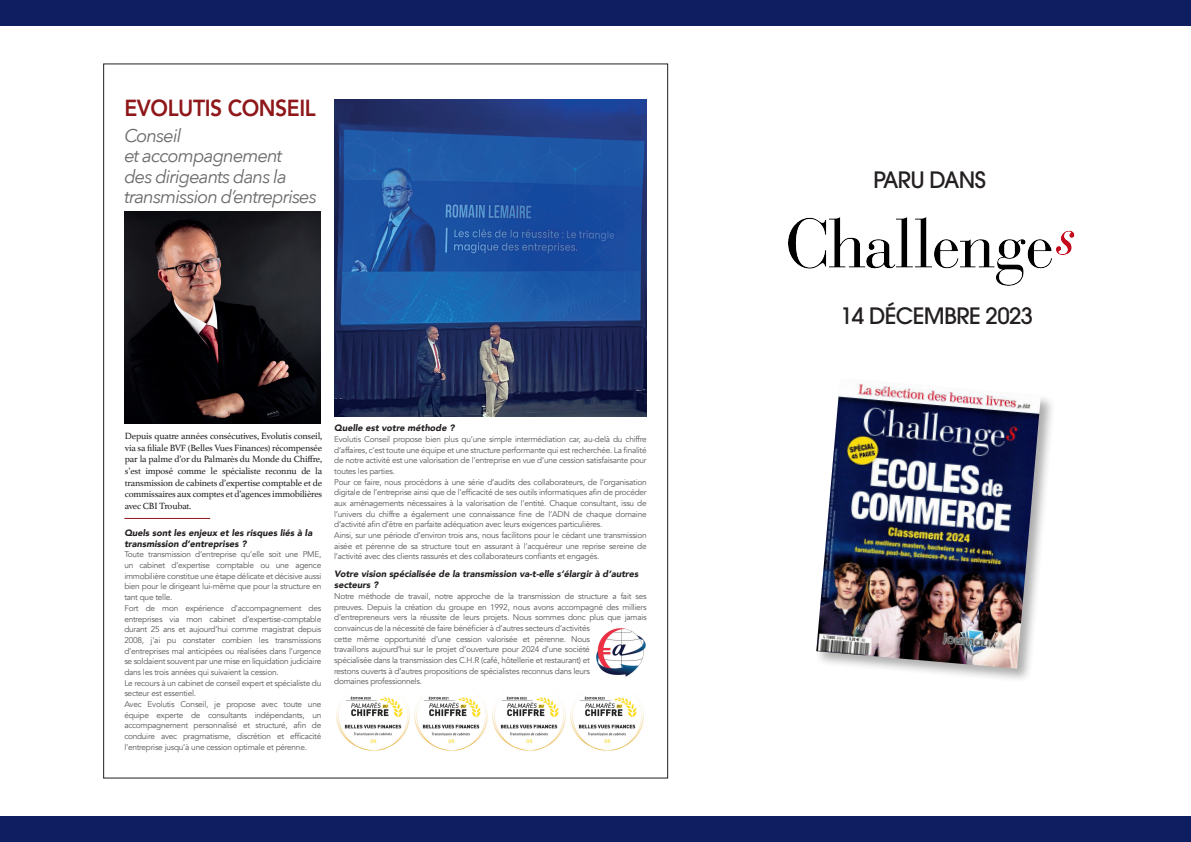
<style>
.page{position:relative;width:1191px;height:842px;background:#fff}
.page>*{position:absolute;margin:0;border:0;box-sizing:border-box;transform-origin:0 0}
.t1{font:800 23.2px "Avenir";letter-spacing:-.02em;color:#8e171a;scale:.91 1}
.t2{font:500 22.4px "Avant Garde";letter-spacing:-.03em;color:#231f20}
.t3{font:italic 18.4px/20.4px "Avenir Next";letter-spacing:-.05em;color:#6b6b6e}
.t4{font:9.5px/11.6px "Athelas";letter-spacing:-.02em;color:#231f20;text-align:justify}
.t5{font:italic 900 9.2px/10.7px "Avenir";color:#231f20}
.t6{font:8.3px/10.7px "Avenir";letter-spacing:-.03em;color:#57585a}
</style>
<div class="page">
<div style="left:0;top:0;width:1191px;height:26px;background:#0f1e61"></div>
<div style="left:0;top:816px;width:1191px;height:26px;background:#0f1e61"></div>
<img style="left:788px;top:217px;width:287px;height:69px">
<div style="left:814px;top:377px;width:241px;height:307px;background:#231f20;opacity:.37"></div>
<img style="left:816px;top:379px;width:224px;height:290px">
<hr style="left:124px;top:518px;width:86px;height:1px;background:#8e171a">
<img style="left:334px;top:99px;width:313px;height:317px">
<img style="left:124px;top:212px;width:197px;height:211px">
<img style="left:336px;top:696px;width:308px;height:55px">
<img style="left:596px;top:628px;width:50px;height:49px">
<p class="t1" style="left:124px;top:90px;width:212px">EVOLUTIS CONSEIL</p>
<p class="t3" style="left:124px;top:124px;width:194px">Conseil<br>et accompagnement<br>des dirigeants dans la transmission d’entreprises</p>
<p class="t4" style="left:125px;top:430px;width:199px">Depuis quatre années consécutives, Evolutis conseil, via sa filiale BVF (Belles Vues Finances) récompensée par la palme d’or du Palmarès du Monde du Chiffre, s’est imposé comme le spécialiste reconnu de la transmission de cabinets d’expertise comptable et de commissaires aux comptes et d’agences immobilières avec CBI Troubat.</p>
<p class="t5" style="left:124px;top:527px;width:189px">Quels sont les enjeux et les risques liés à la transmission d’entreprises ?</p>
<p class="t6" style="left:124px;top:549px;width:198px">Toute transmission d’entreprise qu’elle soit une PME, un cabinet d’expertise comptable ou une agence immobilière constitue une étape délicate et décisive aussi bien pour le dirigeant lui-même que pour la structure en tant que telle.<br>Fort de mon expérience d’accompagnement des entreprises via mon cabinet d’expertise-comptable durant 25 ans et aujourd’hui comme magistrat depuis 2008, j’ai pu constater combien les transmissions d’entreprises mal anticipées ou réalisées dans l’urgence se soldaient souvent par une mise en liquidation judiciaire dans les trois années qui suivaient la cession.<br>Le recours à un cabinet de conseil expert et spécialiste du secteur est essentiel.<br>Avec Evolutis Conseil, je propose avec toute une équipe experte de consultants indépendants, un accompagnement personnalisé et structuré, afin de conduire avec pragmatisme, discrétion et efficacité l’entreprise jusqu’à une cession optimale et pérenne.</p>
<p class="t5" style="left:334px;top:423px;width:122px">Quelle est votre méthode ?</p>
<p class="t6" style="left:334px;top:434px;width:314px">Evolutis Conseil propose bien plus qu’une simple intermédiation car, au-delà du chiffre d’affaires, c’est toute une équipe et une structure performante qui est recherchée. La finalité de notre activité est une valorisation de l’entreprise en vue d’une cession satisfaisante pour toutes les parties.<br>Pour ce faire, nous procédons à une série d’audits des collaborateurs, de l’organisation digitale de l’entreprise ainsi que de l’efficacité de ses outils informatiques afin de procéder aux aménagements nécessaires à la valorisation de l’entité. Chaque consultant, issu de l’univers du chiffre a également une connaissance fine de l’ADN de chaque domaine d’activité afin d’être en parfaite adéquation avec leurs exigences particulières.<br>Ainsi, sur une période d’environ trois ans, nous facilitons pour le cédant une transmission aisée et pérenne de sa structure tout en assurant à l’acquéreur une reprise sereine de l’activité avec des clients rassurés et des collaborateurs confiants et engagés.</p>
<p class="t5" style="left:334px;top:569px;width:305px">Votre vision spécialisée de la transmission va-t-elle s’élargir à d’autres secteurs ?</p>
<p class="t6" style="left:334px;top:591px;width:314px">Notre méthode de travail, notre approche de la transmission de structure a fait ses preuves. Depuis la création du groupe en 1992, nous avons accompagné des milliers d’entrepreneurs vers la réussite de leurs projets. Nous sommes donc plus que jamais convaincus de la nécessité de faire bénéficier à d’autres secteurs d’activités<br>cette même opportunité d’une cession valorisée et pérenne. Nous<br>travaillons aujourd’hui sur le projet d’ouverture pour 2024 d’une société<br>spécialisée dans la transmission des C.H.R (café, hôtellerie et restaurant) et<br>restons ouverts à d’autres propositions de spécialistes reconnus dans leurs<br>domaines professionnels.</p>
<p class="t2" style="left:873px;top:166px;width:114px">PARU DANS</p>
<p class="t2" style="left:840px;top:302px;width:195px">14 DÉCEMBRE 2023</p>
</div>
